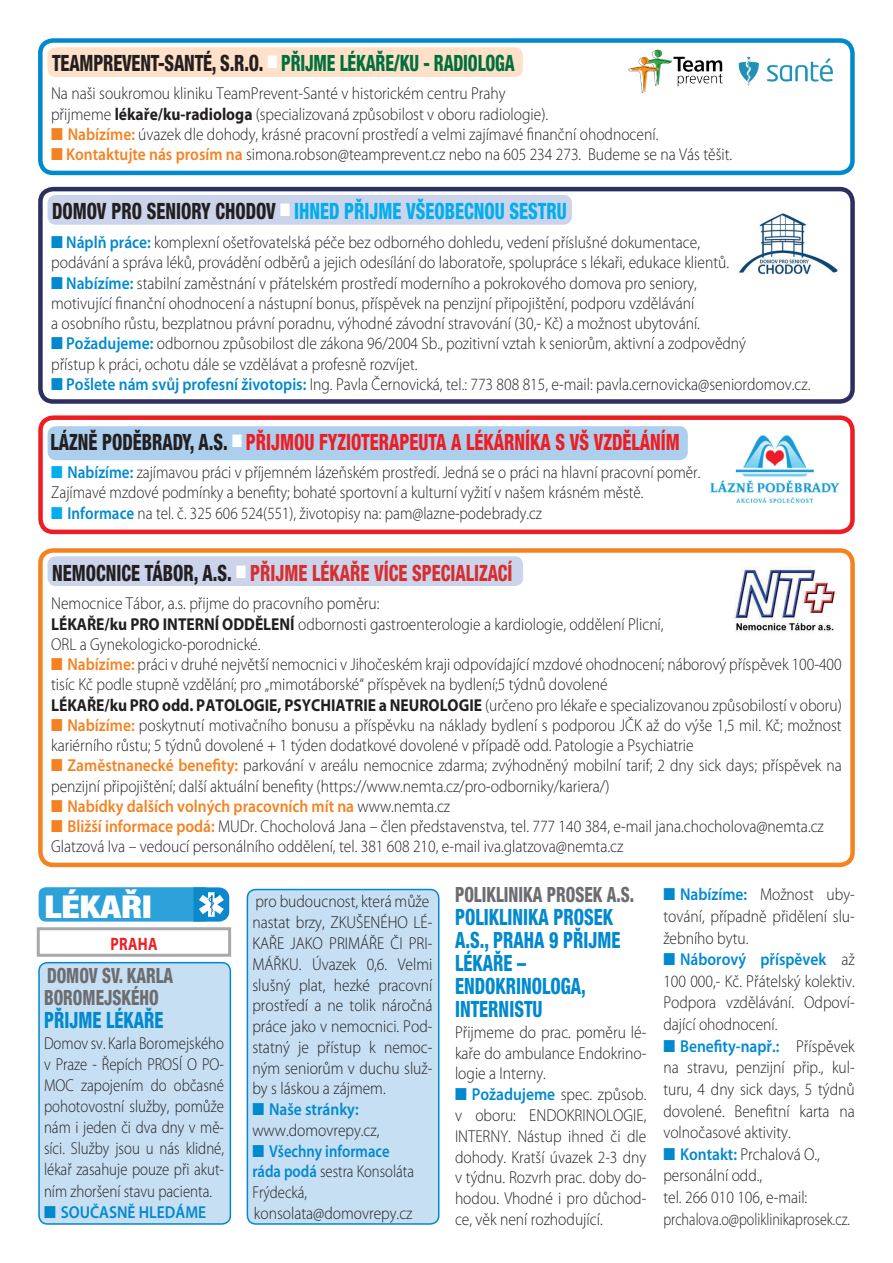
<style>
.page{position:relative;width:893px;height:1263px;background:#fff}
.page>*{position:absolute;margin:0;border:0;box-sizing:border-box;transform-origin:0 0}
.t1{font:900 condensed 31.5px "Helvetica Neue LT Pro";color:#fff;scale:1.17 1}
.t2{font:800 condensed 22.5px/23px "Helvetica Neue LT Pro";color:#0089cf;scale:.8 1}
.t3{font:800 condensed 22.5px "Helvetica Neue LT Pro";color:#ee1d23;scale:.8 1}
.t4{font:800 condensed 22.5px "Helvetica Neue LT Pro";letter-spacing:-.01em;color:#006f3c;scale:.77 1}
.t5{font:800 condensed 22.5px "Helvetica Neue LT Pro";color:#00aeef;scale:.8 1}
.t6{font:800 condensed 22.5px "Helvetica Neue LT Pro";color:#d72f30;scale:.8 1}
.t7{font:800 condensed 21px/21.9px "Helvetica Neue LT Pro";color:#6c6d70;scale:.8 1}
.t8{font:700 18px "Myriad Pro";letter-spacing:.02em;color:#ee1d23;scale:.8 1}
.t9{font:300 17.25px/20.7px "Myriad Pro";color:#231f20;scale:.9 1}
.t10{font:300 17.25px/20.2px "Myriad Pro";color:#231f20;scale:.88 1}
.t11{font:300 17.25px/21.1px "Myriad Pro";color:#231f20;text-align:justify;scale:.86 1}
.t12{font:300 17.25px/20.7px "Myriad Pro";color:#231f20;scale:.85 1}
.t13{font:600 17.25px "Myriad Pro";color:#f58220;scale:.9 1}
.t14{font:600 17.25px "Myriad Pro";color:#0089cf;scale:.9 1}
.s1{color:#231f20}
.s2{color:#fff}
.s3{font-weight:700}
.s4{color:#f58220}
.s5{font-weight:600;color:#f58220}
.s6{color:#0089cf}
.s7{font-weight:600;color:#0089cf}
.s8{color:#00aeef}
.s9{font-weight:300;color:#231f20}
</style>
<div class="page">
<div style="left:38px;top:38px;width:817px;height:137px;border:4px solid #0089cf;border-radius:13px"></div>
<div style="left:47px;top:47px;width:476px;height:30px;background:#fee1c8;border-radius:9px"></div>
<img style="left:628px;top:49px;width:205px;height:45px">
<div style="left:39px;top:887px;width:172px;height:34px;background:#2ca1da;border-radius:7px"></div>
<svg style="left:193px;top:887px;width:36px;height:35px"></svg>
<div style="left:37px;top:927px;width:194px;height:30px;border:3px solid #a8a9ad"></div>
<div style="left:39px;top:963px;width:191px;height:261px;background:#c7dff2;border-radius:9px"></div>
<div style="left:38px;top:962px;width:193px;height:263px;border:2px solid #0089cf;border-radius:9px"></div>
<div style="left:247px;top:889px;width:192px;height:335px;background:#c7dff2;border-radius:9px"></div>
<div style="left:247px;top:889px;width:192px;height:336px;border:2px solid #0089cf;border-radius:9px"></div>
<div style="left:38px;top:187px;width:817px;height:217px;border:4px solid #2d2f60;border-radius:13px"></div>
<div style="left:38px;top:548px;width:817px;height:319px;border:4px solid #f58220;border-radius:13px"></div>
<div style="left:47px;top:195px;width:525px;height:30px;background:#ccd4eb;border-radius:9px"></div>
<div style="left:47px;top:556px;width:476px;height:30px;background:#ccd4eb;border-radius:9px"></div>
<img style="left:738px;top:213px;width:100px;height:62px">
<div style="left:38px;top:415px;width:817px;height:119px;border:4px solid #ee1d23;border-radius:13px"></div>
<div style="left:48px;top:426px;width:640px;height:34px;background:#accfed;border-radius:9px"></div>
<img style="left:710px;top:435px;width:130px;height:69px">
<img style="left:734px;top:567px;width:103px;height:65px">
<h2 class="t4" style="left:52px;top:49px;width:602px"><span class="s1">TEAMPREVENT-SANTÉ, S.R.O.</span> <span class="s2">■</span> PŘIJME LÉKAŘE/KU - RADIOLOGA</h2>
<p class="t9" style="left:51px;top:84px;width:554px;line-height:20.2px">Na naši soukromou kliniku TeamPrevent-Santé v historickém centru Prahy přijmeme <span class="s3">lékaře/ku-radiologa</span> (specializovaná způsobilost v oboru radiologie).</p>
<p class="t9" style="left:51px;top:124px;width:676px"><span class="s4">■</span> <span class="s5">Nabízíme:</span> úvazek dle dohody, krásné pracovní prostředí a velmi zajímavé finanční ohodnocení.</p>
<p class="t9" style="left:51px;top:144px;width:758px"><span class="s4">■</span> <span class="s5">Kontaktujte nás prosím na</span> simona.robson@teamprevent.cz nebo na 605 234 273. Budeme se na Vás těšit.</p>
<h2 class="t5" style="left:52px;top:197px;width:645px"><span class="s1">DOMOV PRO SENIORY CHODOV</span> <span class="s2">■</span> IHNED PŘIJME VŠEOBECNOU SESTRU</h2>
<p class="t9" style="left:51px;top:232px;width:755px;line-height:20.2px"><span class="s6">■</span> <span class="s7">Náplň práce:</span> komplexní ošetřovatelská péče bez odborného dohledu, vedení příslušné dokumentace, podávání a správa léků, provádění odběrů a jejich odesílání do laboratoře, spolupráce s lékaři, edukace klientů.</p>
<p class="t9" style="left:51px;top:273px;width:722px;line-height:20.2px"><span class="s6">■</span> <span class="s7">Nabízíme:</span> stabilní zaměstnání v přátelském prostředí moderního a pokrokového domova pro seniory, motivující finanční ohodnocení a nástupní bonus, příspěvek na penzijní připojištění, podporu vzdělávání a osobního růstu, bezplatnou právní poradnu, výhodné závodní stravování (30,- Kč) a možnost ubytování.</p>
<p class="t9" style="left:51px;top:334px;width:774px;line-height:20.2px"><span class="s6">■</span> <span class="s7">Požadujeme:</span> odbornou způsobilost dle zákona 96/2004 Sb., pozitivní vztah k seniorům, aktivní a zodpovědný přístup k práci, ochotu dále se vzdělávat a profesně rozvíjet.</p>
<p class="t9" style="left:51px;top:374px;width:845px"><span class="s6">■</span> <span class="s7">Pošlete nám svůj profesní životopis:</span> Ing. Pavla Černovická, tel.: 773 808 815, e-mail: pavla.cernovicka@seniordomov.cz.</p>
<h2 class="t3" style="left:50px;top:428px;width:788px"><span class="s1">LÁZNĚ PODĚBRADY, A.S.</span> <span class="s2">■</span> PŘIJMOU FYZIOTERAPEUTA A LÉKÁRNÍKA S VŠ VZDĚLÁNÍM</h2>
<p class="t10" style="left:51px;top:463px;width:739px"><span class="s8">■</span> <span class="s7">Nabízíme:</span> zajímavou práci v příjemném lázeňském prostředí. Jedná se o práci na hlavní pracovní poměr.<br>Zajímavé mzdové podmínky a benefity; bohaté sportovní a kulturní vyžití v našem krásném městě.</p>
<p class="t10" style="left:51px;top:503px;width:559px"><span class="s8">■</span> <span class="s7">Informace</span> na tel. č. 325 606 524(551), životopisy na: pam@lazne-podebrady.cz</p>
<h2 class="t6" style="left:52px;top:559px;width:577px"><span class="s1">NEMOCNICE TÁBOR, A.S.</span> <span class="s2">■</span> PŘIJME LÉKAŘE VÍCE SPECIALIZACÍ</h2>
<p class="t9" style="left:51px;top:594px;width:682px;line-height:20.2px">Nemocnice Tábor, a.s. přijme do pracovního poměru:<br><span class="s3">LÉKAŘE/ku PRO INTERNÍ ODDĚLENÍ</span> odbornosti gastroenterologie a kardiologie, oddělení Plicní,<br>ORL a Gynekologicko-porodnické.</p>
<p class="t9" style="left:51px;top:655px;width:880px;line-height:20.2px"><span class="s4">■</span> <span class="s5">Nabízíme:</span> práci v druhé největší nemocnici v Jihočeském kraji odpovídající mzdové ohodnocení; náborový příspěvek 100-400 tisíc Kč podle stupně vzdělání; pro „mimotáborské“ příspěvek na bydlení;5 týdnů dovolené<br><span class="s3">LÉKAŘE/ku PRO odd. PATOLOGIE, PSYCHIATRIE a NEUROLOGIE</span> (určeno pro lékaře e specializovanou způsobilostí v oboru)</p>
<p class="t9" style="left:51px;top:715px;width:880px;line-height:20.2px"><span class="s4">■</span> <span class="s5">Nabízíme:</span> poskytnutí motivačního bonusu a příspěvku na náklady bydlení s podporou JČK až do výše 1,5 mil. Kč; možnost kariérního růstu; 5 týdnů dovolené + 1 týden dodatkové dovolené v případě odd. Patologie a Psychiatrie</p>
<p class="t9" style="left:51px;top:756px;width:880px;line-height:20.2px"><span class="s4">■</span> <span class="s5">Zaměstnanecké benefity:</span> parkování v areálu nemocnice zdarma; zvýhodněný mobilní tarif; 2 dny sick days; příspěvek na penzijní připojištění; další aktuální benefity (https://www.nemta.cz/pro-odborniky/kariera/)</p>
<p class="t13" style="left:51px;top:797px;width:445px">■ Nabídky dalších volných pracovních mít na <span class="s9">www.nemta.cz</span></p>
<p class="t9" style="left:51px;top:817px;width:860px;line-height:20.2px"><span class="s4">■</span> <span class="s5">Bližší informace podá:</span> MUDr. Chocholová Jana – člen představenstva, tel. 777 140 384, e-mail jana.chocholova@nemta.cz<br>Glatzová Iva – vedoucí personálního oddělení, tel. 381 608 210, e-mail iva.glatzova@nemta.cz</p>
<h1 class="t1" style="left:44px;top:887px;width:93px">LÉKAŘI</h1>
<p class="t8" style="left:110px;top:932px;width:60px">PRAHA</p>
<p class="t7" style="left:44px;top:964px;width:163px">DOMOV SV. KARLA<br>BOROMEJSKÉHO</p>
<h2 class="t2" style="left:44px;top:1008px;width:151px">PŘIJME LÉKAŘE</h2>
<p class="t11" style="left:44px;top:1033px;width:211px">Domov sv. Karla Boromejského v Praze - Řepích PROSÍ O PO-MOC zapojením do občasné pohotovostní služby, pomůže nám i jeden či dva dny v mě&shy;síci. Služby jsou u nás klidné, lékař zasahuje pouze při akut&shy;ním zhoršení stavu pacienta.</p>
<p class="t14" style="left:44px;top:1202px;width:182px">■ SOUČASNĚ HLEDÁME</p>
<p class="t9" style="left:252px;top:892px;width:202px">pro budoucnost, která může nastat brzy, ZKUŠENÉHO LÉ-<br>KAŘE JAKO PRIMÁŘE ČI PRI-<br>MÁŘKU. Úvazek 0,6. Velmi slušný plat, hezké pracovní prostředí a ne tolik náročná práce jako v nemocnici. Pod&shy;statný je přístup k nemoc&shy;ným seniorům v duchu služ&shy;by s láskou a zájmem.</p>
<p class="t9" style="left:252px;top:1099px;width:143px"><span class="s6">■</span> <span class="s7">Naše stránky: </span>www.domovrepy.cz,</p>
<p class="t12" style="left:252px;top:1141px;width:192px"><span class="s6">■</span> <span class="s7">Všechny informace ráda podá</span> sestra Konsoláta<br>Frýdecká, konsolata@domovrepy.cz</p>
<p class="t7" style="left:455px;top:883px;width:226px">POLIKLINIKA PROSEK A.S.</p>
<h2 class="t2" style="left:455px;top:905px;width:208px">POLIKLINIKA PROSEK<br>A.S., PRAHA 9 PŘIJME<br>LÉKAŘE –<br>ENDOKRINOLOGA,<br>INTERNISTU</h2>
<p class="t9" style="left:455px;top:1022px;width:214px;text-align:justify">Přijmeme do prac. poměru lé&shy;kaře do ambulance Endokrino&shy;logie a Interny.</p>
<p class="t9" style="left:455px;top:1084px;width:214px;text-align:justify"><span class="s6">■</span> <span class="s7">Požadujeme</span> spec. způsob. v oboru: ENDOKRINOLOGIE, INTERNY. Nástup ihned či dle dohody. Kratší úvazek 2-3 dny v týdnu. Rozvrh prac. doby do&shy;hodou. Vhodné i pro důchod&shy;ce, věk není rozhodující.</p>
<p class="t9" style="left:663px;top:884px;width:214px;line-height:21.6px;text-align:justify"><span class="s6">■</span> <span class="s7">Nabízíme:</span> Možnost uby&shy;tování, případně přidělení slu&shy;žebního bytu.</p>
<p class="t9" style="left:663px;top:949px;width:214px;line-height:21.6px;text-align:justify"><span class="s6">■</span> <span class="s7">Náborový příspěvek</span> až 100 000,- Kč. Přátelský kolektiv.<br>Podpora vzdělávání. Odpoví&shy;dající ohodnocení.</p>
<p class="t9" style="left:663px;top:1035px;width:214px;line-height:21.6px;text-align:justify"><span class="s6">■</span> <span class="s7">Benefity-např.:</span> Příspěvek na stravu, penzijní přip., kul&shy;turu, 4 dny sick days, 5 týdnů dovolené. Benefitní karta na volnočasové aktivity.</p>
<p class="t9" style="left:663px;top:1143px;width:209px;line-height:21.6px"><span class="s6">■</span> <span class="s7">Kontakt:</span> Prchalová O., personální odd.,<br>tel. 266 010 106, e-mail: prchalova.o@poliklinikaprosek.cz.</p>
</div>
